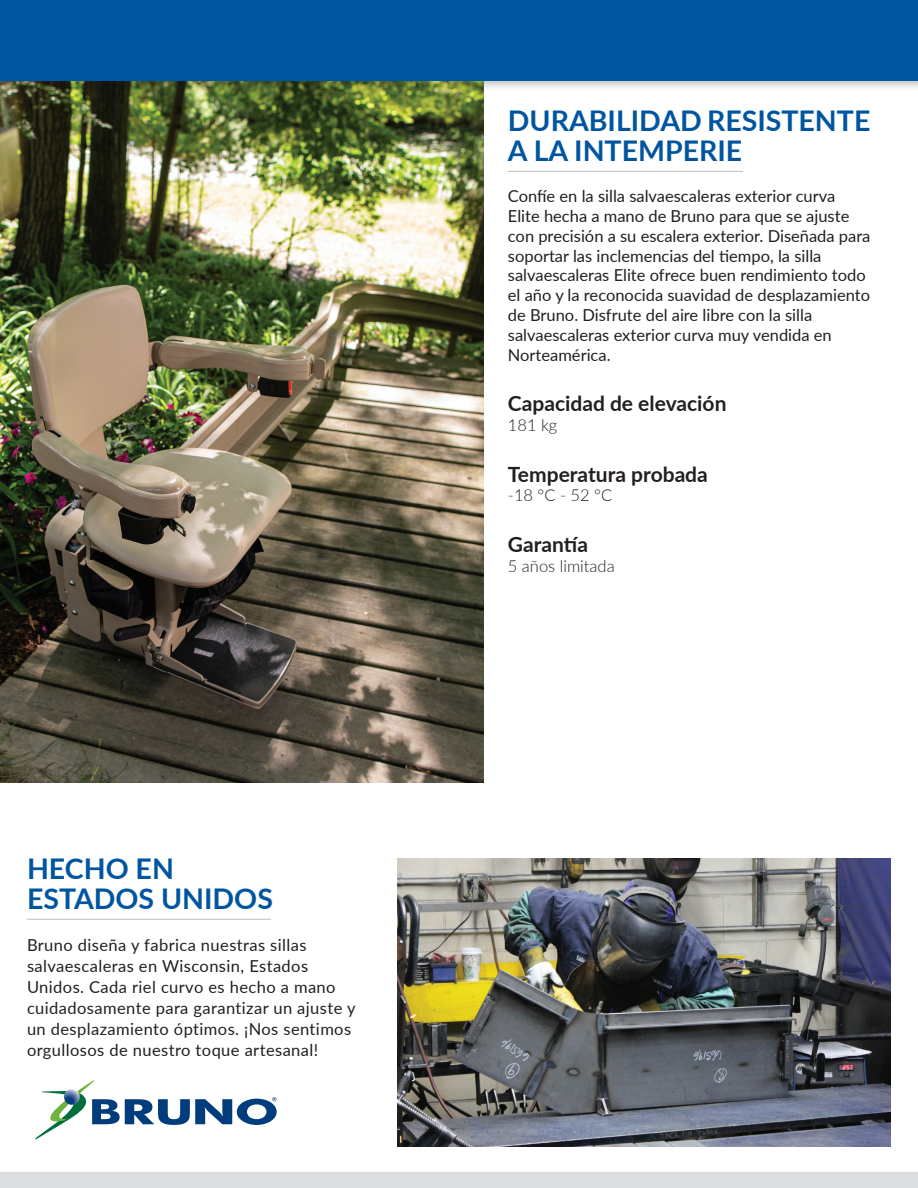
<style>
.page{position:relative;width:918px;height:1188px;background:#fff}
.page>*{position:absolute;margin:0;border:0;box-sizing:border-box;transform-origin:0 0}
.t1{font:700 28.5px/30px "Lato";color:#0055a1}
.t2{font:700 21px "Lato";color:#231f20}
.t3{font:16.5px/19.8px "Lato";color:#231f20}
.t4{font:16.5px/21px "Lato";letter-spacing:.025em;color:#231f20}
.t5{font:300 16.5px "Lato";color:#231f20}
</style>
<div class="page">
<img style="left:0;top:92px;width:483px;height:691px">
<hr style="left:508px;top:171px;width:235px;height:1px;background:#bcbdc0">
<div style="left:0;top:1168px;width:918px;height:20px;background:#231f20;opacity:.27"></div>
<div style="left:0;top:1173px;width:918px;height:15px;background:#dcdddf"></div>
<div style="left:0;top:0;width:918px;height:92px;background:#231f20;opacity:.27"></div>
<div style="left:0;top:0;width:918px;height:81px;background:#0055a1"></div>
<img style="left:397px;top:859px;width:494px;height:287px">
<hr style="left:27px;top:919px;width:244px;height:1px;background:#bcbdc0">
<svg style="left:35px;top:1080px;width:242px;height:60px"></svg>
<p class="t1" style="left:27px;top:853px;width:247px">HECHO EN<br>ESTADOS UNIDOS</p>
<p class="t4" style="left:27px;top:934px;width:330px">Bruno diseña y fabrica nuestras sillas salvaescaleras en Wisconsin, Estados Unidos. Cada riel curvo es hecho a mano cuidadosamente para garantizar un ajuste y un desplazamiento óptimos. ¡Nos sentimos orgullosos de nuestro toque artesanal!</p>
<p class="t1" style="left:508px;top:105px;width:364px">DURABILIDAD RESISTENTE<br>A LA INTEMPERIE</p>
<p class="t3" style="left:508px;top:186px;width:364px">Confíe en la silla salvaescaleras exterior curva Elite hecha a mano de Bruno para que se ajuste con precisión a su escalera exterior. Diseñada para soportar las inclemencias del tiempo, la silla salvaescaleras Elite ofrece buen rendimiento todo el año y la reconocida suavidad de desplazamiento de Bruno. Disfrute del aire libre con la silla salvaescaleras exterior curva muy vendida en Norteamérica.</p>
<p class="t2" style="left:508px;top:388px;width:220px">Capacidad de elevación</p>
<p class="t5" style="left:508px;top:414px;width:51px">181 kg</p>
<p class="t2" style="left:508px;top:458px;width:201px">Temperatura probada</p>
<p class="t5" style="left:508px;top:484px;width:106px">-18 °C - 52 °C</p>
<p class="t2" style="left:508px;top:529px;width:82px">Garantía</p>
<p class="t5" style="left:508px;top:554px;width:108px">5 años limitada</p>
</div>
